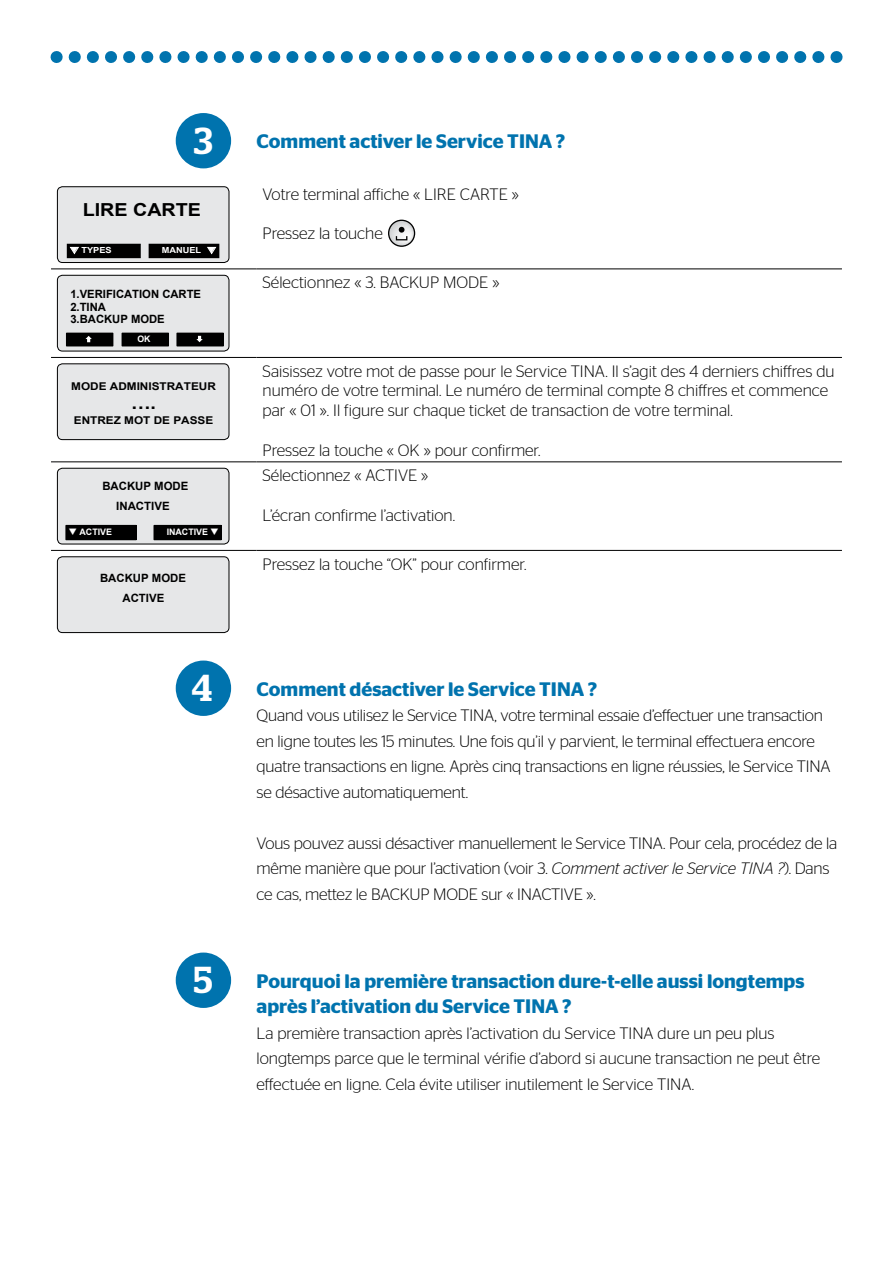
<style>
.page{position:relative;width:893px;height:1263px;background:#fff}
.page>*{position:absolute;margin:0;border:0;box-sizing:border-box;transform-origin:0 0}
.t1{font:500 37.5px "Stag";color:#fff}
.t2{font:600 19.5px/25.5px "Stag Sans";color:#0073ae}
.t3{font:700 17.85px "Arial";color:#000;scale:1.1 1}
.t4{font:300 16.5px/25.5px "Stag Sans";color:#000}
.t5{font:700 11.4px/12.8px "Arial";color:#000}
.t6{font:700 10.65px "Arial";color:#000;scale:1.1 1}
.t7{font:700 8.85px "Arial";color:#fff}
.t8{font:700 8.4px "Arial";color:#fff;scale:1.1 1}
.s1{font-style:italic}
</style>
<div class="page">
<svg style="left:57px;top:51px;width:785px;height:12px"></svg>
<div style="left:176px;top:113px;width:55px;height:55px;background:#0073ae;border-radius:50%"></div>
<hr style="left:51px;top:269px;width:206px;height:1px;background:#000">
<hr style="left:257px;top:269px;width:585px;height:1px;background:#000">
<hr style="left:51px;top:357px;width:206px;height:1px;background:#000">
<hr style="left:257px;top:357px;width:585px;height:1px;background:#000">
<hr style="left:51px;top:462px;width:206px;height:1px;background:#000">
<hr style="left:257px;top:462px;width:585px;height:1px;background:#000">
<hr style="left:51px;top:550px;width:206px;height:1px;background:#000">
<hr style="left:257px;top:550px;width:585px;height:1px;background:#000">
<div style="left:57px;top:187px;width:172px;height:75px;background:#e6e7e8;border-radius:5px"></div>
<div style="left:57px;top:186px;width:172px;height:77px;border:1px solid #000;border-radius:5px"></div>
<div style="left:67px;top:244px;width:73px;height:14px;background:#000"></div>
<svg style="left:70px;top:247px;width:9px;height:7px"></svg>
<div style="left:149px;top:244px;width:70px;height:14px;background:#000"></div>
<svg style="left:207px;top:247px;width:9px;height:7px"></svg>
<div style="left:57px;top:275px;width:172px;height:76px;background:#e6e7e8;border-radius:5px"></div>
<div style="left:57px;top:275px;width:172px;height:76px;border:1px solid #000;border-radius:5px"></div>
<div style="left:122px;top:333px;width:47px;height:13px;background:#000"></div>
<div style="left:66px;top:333px;width:47px;height:13px;background:#000"></div>
<svg style="left:85px;top:336px;width:7px;height:6px"></svg>
<div style="left:177px;top:333px;width:46px;height:13px;background:#000"></div>
<svg style="left:196px;top:336px;width:7px;height:6px"></svg>
<div style="left:57px;top:364px;width:172px;height:76px;background:#e6e7e8;border-radius:5px"></div>
<div style="left:57px;top:363px;width:172px;height:77px;border:1px solid #000;border-radius:5px"></div>
<div style="left:57px;top:468px;width:172px;height:76px;background:#e6e7e8;border-radius:5px"></div>
<div style="left:57px;top:468px;width:172px;height:76px;border:1px solid #000;border-radius:5px"></div>
<div style="left:154px;top:525px;width:67px;height:15px;background:#000"></div>
<div style="left:66px;top:525px;width:70px;height:15px;background:#000"></div>
<div style="left:57px;top:557px;width:172px;height:75px;background:#e6e7e8;border-radius:5px"></div>
<div style="left:57px;top:556px;width:172px;height:77px;border:1px solid #000;border-radius:5px"></div>
<div style="left:176px;top:660px;width:55px;height:56px;background:#0073ae;border-radius:50%"></div>
<div style="left:176px;top:952px;width:55px;height:56px;background:#0073ae;border-radius:50%"></div>
<svg style="left:388px;top:220px;width:27px;height:27px"></svg>
<p class="t1" style="left:194px;top:118px;width:21px">3</p>
<p class="t2" style="left:257px;top:129px;width:310px">Comment activer le Service TINA ?</p>
<p class="t3" style="left:83px;top:200px;width:109px">LIRE CARTE</p>
<p class="t8" style="left:70px;top:246px;width:39px">❑ TYPES</p>
<p class="t8" style="left:162px;top:246px;width:51px">MANUEL ❑</p>
<p class="t5" style="left:70px;top:288px;width:132px">1.VERIFICATION CARTE<br>2.TINA<br>3.BACKUP MODE</p>
<p class="t7" style="left:137px;top:334px;width:15px">OK</p>
<p class="t6" style="left:71px;top:380px;width:133px">MODE ADMINISTRATEUR</p>
<p class="t3" style="left:131px;top:393px;width:24px">….</p>
<p class="t6" style="left:74px;top:414px;width:128px">ENTREZ MOT DE PASSE</p>
<p class="t5" style="left:102px;top:479px;width:88px">BACKUP MODE</p>
<p class="t7" style="left:68px;top:527px;width:45px">❑ ACTIVE</p>
<p class="t7" style="left:167px;top:527px;width:53px">INACTIVE ❑</p>
<p class="t5" style="left:116px;top:500px;width:55px">INACTIVE</p>
<p class="t5" style="left:100px;top:567px;width:88px;line-height:20.4px;text-align:center">BACKUP MODE<br>ACTIVE</p>
<p class="t1" style="left:192px;top:666px;width:22px">4</p>
<p class="t1" style="left:194px;top:958px;width:20px">5</p>
<p class="t4" style="left:263px;top:181px;width:258px">Votre terminal affiche « LIRE CARTE »</p>
<p class="t4" style="left:263px;top:220px;width:122px">Pressez la touche</p>
<p class="t4" style="left:263px;top:269px;width:238px">Sélectionnez « 3. BACKUP MODE »</p>
<p class="t4" style="left:263px;top:361px;width:573px;line-height:19.8px">Saisissez votre mot de passe pour le Service TINA. Il s’agit des 4 derniers chiffres du numéro de votre terminal. Le numéro de terminal compte 8 chiffres et commence par « 01 ». Il figure sur chaque ticket de transaction de votre terminal.</p>
<p class="t4" style="left:263px;top:437px;width:280px">Pressez la touche « OK » pour confirmer.</p>
<p class="t4" style="left:263px;top:462px;width:167px">Sélectionnez « ACTIVE »</p>
<p class="t4" style="left:263px;top:502px;width:194px">L’écran confirme l’activation.</p>
<p class="t4" style="left:263px;top:551px;width:265px">Pressez la touche “OK” pour confirmer.</p>
<p class="t2" style="left:257px;top:676px;width:342px">Comment désactiver le Service TINA ?</p>
<p class="t4" style="left:257px;top:702px;width:575px">Quand vous utilisez le Service TINA, votre terminal essaie d’effectuer une transaction en ligne toutes les 15 minutes. Une fois qu’il y parvient, le terminal effectuera encore quatre transactions en ligne. Après cinq transactions en ligne réussies, le Service TINA se désactive automatiquement.</p>
<p class="t4" style="left:257px;top:830px;width:582px">Vous pouvez aussi désactiver manuellement le Service TINA. Pour cela, procédez de la même manière que pour l’activation (voir 3. <span class="s1">Comment activer le Service TINA ?</span>). Dans ce cas, mettez le BACKUP MODE sur « INACTIVE ».</p>
<p class="t2" style="left:257px;top:968px;width:549px">Pourquoi la première transaction dure-t-elle aussi longtemps après l’activation du Service TINA ?</p>
<p class="t4" style="left:257px;top:1020px;width:565px">La première transaction après l’activation du Service TINA dure un peu plus longtemps parce que le terminal vérifie d’abord si aucune transaction ne peut être effectuée en ligne. Cela évite utiliser inutilement le Service TINA.</p>
</div>
